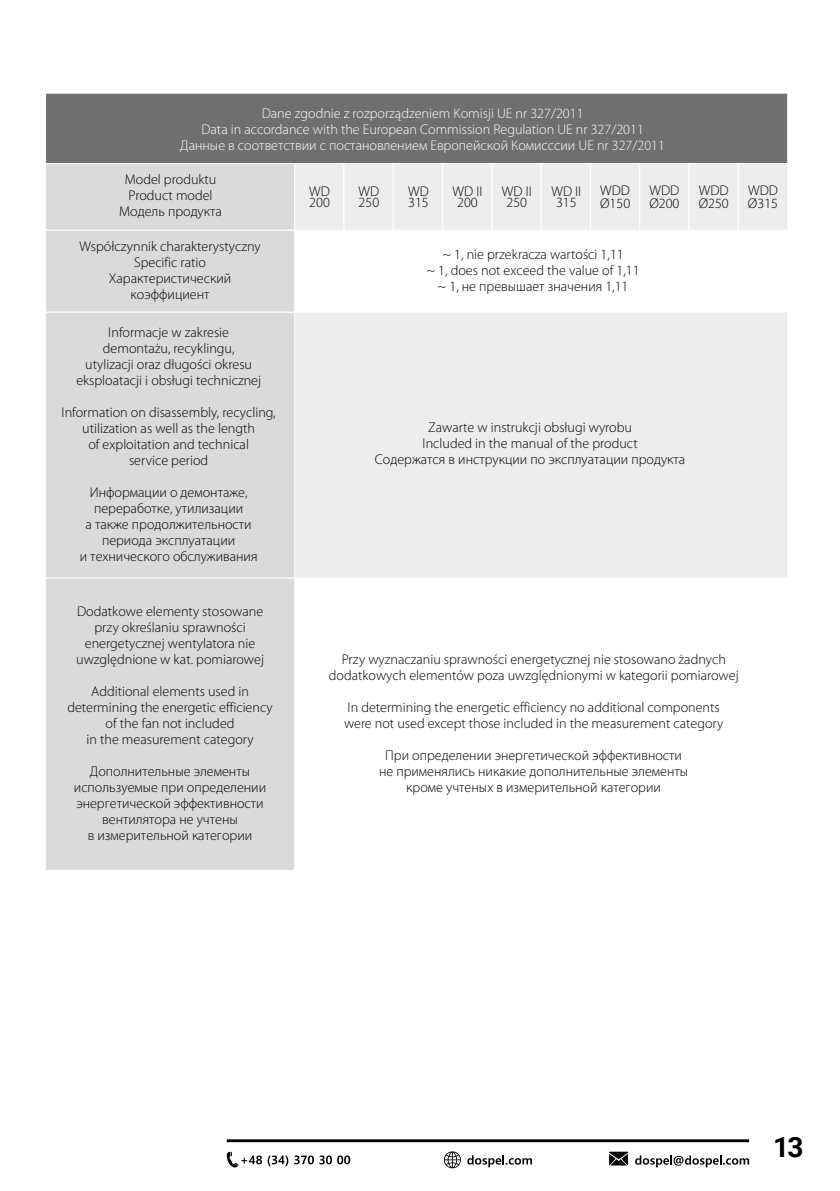
<style>
.page{position:relative;width:840px;height:1191px;background:#fff}
.page>*{position:absolute;margin:0;border:0;box-sizing:border-box;transform-origin:0 0}
.t1{font:700 28px "Roboto";color:#000}
.t2{font:300 14.2px/16px "Myriad Pro";color:#000;text-align:center}
.t3{font:300 14.2px/16px "Myriad Pro";color:#fff;text-align:center}
</style>
<div class="page">
<hr style="left:227px;top:1139px;width:521px;height:3px;background:#000">
<svg style="left:467px;top:1155px;width:64px;height:12px"></svg>
<svg style="left:443px;top:1151px;width:17px;height:17px"></svg>
<svg style="left:294px;top:1155px;width:56px;height:9px"></svg>
<svg style="left:226px;top:1151px;width:62px;height:16px"></svg>
<svg style="left:635px;top:1155px;width:113px;height:12px"></svg>
<svg style="left:609px;top:1151px;width:19px;height:14px"></svg>
<div style="left:279px;top:310px;width:508px;height:268px;background:#ededed"></div>
<div style="left:281px;top:230px;width:506px;height:82px;border:1px solid #fff"></div>
<div style="left:46px;top:93px;width:741px;height:71px;background:#706f6f"></div>
<div style="left:45px;top:93px;width:742px;height:71px;border:1px solid #fff"></div>
<div style="left:46px;top:164px;width:248px;height:66px;background:#dadada"></div>
<div style="left:45px;top:163px;width:250px;height:68px;border:1px solid #fff"></div>
<div style="left:46px;top:312px;width:248px;height:266px;background:#dadada"></div>
<div style="left:45px;top:312px;width:250px;height:266px;border:1px solid #fff"></div>
<div style="left:46px;top:230px;width:248px;height:82px;background:#dadada"></div>
<div style="left:45px;top:230px;width:250px;height:82px;border:1px solid #fff"></div>
<div style="left:46px;top:578px;width:248px;height:292px;background:#dadada"></div>
<div style="left:45px;top:578px;width:250px;height:292px;border:1px solid #fff"></div>
<div style="left:294px;top:164px;width:50px;height:66px;background:#ededed"></div>
<div style="left:294px;top:163px;width:50px;height:68px;border:1px solid #fff"></div>
<div style="left:344px;top:164px;width:49px;height:66px;background:#ededed"></div>
<div style="left:343px;top:163px;width:50px;height:68px;border:1px solid #fff"></div>
<div style="left:393px;top:164px;width:49px;height:66px;background:#ededed"></div>
<div style="left:392px;top:163px;width:51px;height:68px;border:1px solid #fff"></div>
<div style="left:491px;top:164px;width:50px;height:66px;background:#ededed"></div>
<div style="left:491px;top:163px;width:50px;height:68px;border:1px solid #fff"></div>
<div style="left:442px;top:164px;width:49px;height:66px;background:#ededed"></div>
<div style="left:442px;top:163px;width:50px;height:68px;border:1px solid #fff"></div>
<div style="left:541px;top:164px;width:49px;height:66px;background:#ededed"></div>
<div style="left:540px;top:163px;width:50px;height:68px;border:1px solid #fff"></div>
<div style="left:590px;top:164px;width:49px;height:66px;background:#ededed"></div>
<div style="left:589px;top:163px;width:50px;height:68px;border:1px solid #fff"></div>
<div style="left:639px;top:164px;width:49px;height:66px;background:#ededed"></div>
<div style="left:639px;top:163px;width:50px;height:68px;border:1px solid #fff"></div>
<div style="left:688px;top:164px;width:50px;height:66px;background:#ededed"></div>
<div style="left:688px;top:163px;width:50px;height:68px;border:1px solid #fff"></div>
<div style="left:738px;top:164px;width:49px;height:66px;background:#ededed"></div>
<div style="left:737px;top:163px;width:50px;height:68px;border:1px solid #fff"></div>
<p class="t3" style="left:180px;top:105px;width:486px">Dane zgodnie z rozporządzeniem Komisji UE nr 327/2011<br>Data in accordance with the European Commission Regulation UE nr 327/2011<br>Данные в соответствии с постановлением Европейской Комисссии UE nr 327/2011</p>
<p class="t2" style="left:119px;top:172px;width:104px">Model produktu<br>Product model<br>Модель продукта</p>
<p class="t2" style="left:426px;top:246px;width:214px">~ 1, nie przekracza wartości 1,11<br>~ 1, does not exceed the value of 1,11 ~ 1, не превышает значения 1,11</p>
<p class="t2" style="left:452px;top:186px;width:31px;line-height:11.6px">WD II<br>200</p>
<p class="t2" style="left:551px;top:186px;width:31px;line-height:11.6px">WD II<br>315</p>
<p class="t2" style="left:599px;top:185px;width:32px;line-height:12.4px;text-align:left">WDD<br>Ø150</p>
<p class="t2" style="left:649px;top:185px;width:32px;line-height:12.4px;text-align:left">WDD<br>Ø200</p>
<p class="t2" style="left:698px;top:185px;width:32px;line-height:12.4px;text-align:left">WDD<br>Ø250</p>
<p class="t2" style="left:747px;top:185px;width:32px;line-height:12.4px;text-align:left">WDD<br>Ø315</p>
<p class="t2" style="left:309px;top:186px;width:22px;line-height:11.6px;text-align:left">WD<br>200</p>
<p class="t2" style="left:358px;top:186px;width:22px;line-height:11.6px;text-align:left">WD<br>250</p>
<p class="t2" style="left:408px;top:186px;width:22px;line-height:11.6px;text-align:left">WD<br>315</p>
<p class="t2" style="left:501px;top:186px;width:31px;line-height:11.6px">WD II<br>250</p>
<p class="t2" style="left:79px;top:239px;width:183px">Współczynnik charakterystyczny<br>Specific ratio<br>Характеристический коэффициент</p>
<p class="t2" style="left:76px;top:324px;width:186px">Informacje w zakresie demontażu, recyklingu,<br>utylizacji oraz długości okresu eksploatacji i obsługi technicznej</p>
<p class="t2" style="left:61px;top:404px;width:215px">Information on disassembly, recycling, utilization as well as the length<br>of exploitation and technical<br>service period</p>
<p class="t2" style="left:80px;top:484px;width:179px">Информации о демонтаже, переработке, утилизации<br>а также продолжительности периода эксплуатации<br>и технического обслуживания</p>
<p class="t2" style="left:374px;top:419px;width:312px">Zawarte w instrukcji obsługi wyrobu<br>Included in the manual of the product<br>Содержатся в инструкции по эксплуатации продукта</p>
<p class="t2" style="left:76px;top:603px;width:189px">Dodatkowe elementy stosowane przy określaniu sprawności energetycznej wentylatora nie uwzględnione w kat. pomiarowej</p>
<p class="t2" style="left:67px;top:683px;width:207px">Additional elements used in determining the energetic efficiency of the fan not included<br>in the measurement category</p>
<p class="t2" style="left:74px;top:763px;width:194px">Дополнительные элементы используемые при определении энергетической эффективности вентилятора не учтены<br>в измерительной категории</p>
<p class="t2" style="left:328px;top:651px;width:411px">Przy wyznaczaniu sprawności energetycznej nie stosowano żadnych dodatkowych elementów poza uwzględnionymi w kategorii pomiarowej</p>
<p class="t2" style="left:344px;top:699px;width:380px;text-align:left">In determining the energetic efficiency no additional components were not used except those included in the measurement category</p>
<p class="t2" style="left:379px;top:747px;width:310px">При определении энергетической эффективности не применялись никакие дополнительные элементы кроме учтеных в измерительной категории</p>
<h1 class="t1" style="left:772px;top:1127px;width:32px">13</h1>
</div>
